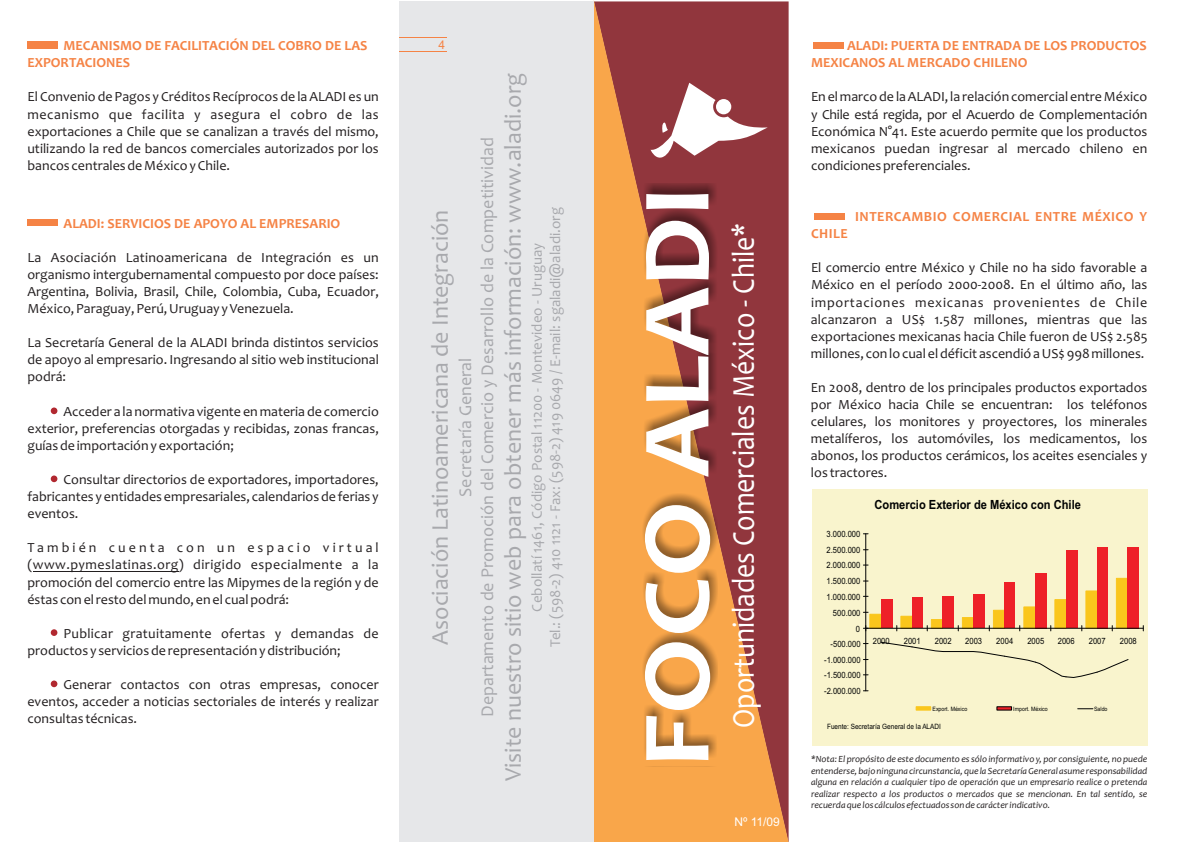
<style>
.page{position:relative;width:1191px;height:842px;background:#fff}
.page>*{position:absolute;margin:0;border:0;box-sizing:border-box;transform-origin:0 0}
.t1{font:700 97.6px "Candara";color:#fff;scale:1.12 1}
.t2{font:31.9px "Candara";color:#fff;scale:.87 1}
.t3{font:24px "Candara";color:#a8a9ad}
.t4{font:18px/22px "Candara";color:#a8a9ad;text-align:center}
.t5{font:15px/18.3px "Candara";color:#a8a9ad;text-align:center}
.t6{font:14px/17.1px "Candara";color:#231f20;text-align:justify}
.t7{font:700 14px/17.1px "Candara";color:#f58345}
.t8{font:700 14px "Candara";letter-spacing:.03em;color:#f58345}
.t9{font:700 12.6px "Arial";color:#010202;scale:.88 1}
.t10{font:12px "Arial";color:#fff}
.t11{font:12px "Arial";color:#f58345}
.t12{font:italic 9.5px/11.6px "Candara";color:#231f20;text-align:justify}
.t13{font:8.6px "Arial";color:#010202;scale:.88 1}
.t14{font:7.3px "Arial";color:#010202;scale:.88 1}
.t15{font:6px "Arial";color:#010202;scale:.88 1}
</style>
<div class="page">
<svg style="left:594px;top:1px;width:194px;height:841px;fill:#91363d"></svg>
<div style="left:399px;top:1px;width:195px;height:841px;background:#e6e7e9"></div>
<hr style="left:33px;top:571px;width:146px;height:1px;background:#231f20">
<div style="left:642px;top:183px;width:75px;height:583px;background:#231f20;opacity:.49"></div>
<svg style="left:650px;top:83px;width:117px;height:82px"></svg>
<hr style="left:813px;top:48px;width:31px;height:1px;background:#f58345">
<hr style="left:813px;top:46px;width:31px;height:1px;background:#f58345">
<hr style="left:813px;top:44px;width:31px;height:1px;background:#f58345">
<hr style="left:813px;top:43px;width:31px;height:1px;background:#f58345">
<hr style="left:814px;top:218px;width:30px;height:1px;background:#f58345">
<hr style="left:814px;top:216px;width:30px;height:2px;background:#f58345">
<hr style="left:814px;top:215px;width:30px;height:1px;background:#f58345">
<hr style="left:814px;top:213px;width:30px;height:1px;background:#f58345">
<hr style="left:399px;top:51px;width:48px;height:1px;background:#f58345">
<hr style="left:399px;top:37px;width:48px;height:1px;background:#f58345">
<hr style="left:28px;top:225px;width:30px;height:1px;background:#f58345">
<hr style="left:28px;top:223px;width:30px;height:1px;background:#f58345">
<hr style="left:28px;top:221px;width:30px;height:1px;background:#f58345">
<hr style="left:28px;top:219px;width:30px;height:2px;background:#f58345">
<div style="left:51px;top:407px;width:6px;height:7px;background:#b12830;border-radius:50%"></div>
<div style="left:51px;top:475px;width:6px;height:7px;background:#b12830;border-radius:50%"></div>
<div style="left:51px;top:629px;width:6px;height:7px;background:#b12830;border-radius:50%"></div>
<div style="left:51px;top:680px;width:6px;height:7px;background:#b12830;border-radius:50%"></div>
<hr style="left:27px;top:47px;width:31px;height:1px;background:#f58345">
<hr style="left:27px;top:45px;width:31px;height:2px;background:#f58345">
<hr style="left:27px;top:44px;width:31px;height:1px;background:#f58345">
<hr style="left:27px;top:42px;width:31px;height:1px;background:#f58345">
<div style="left:812px;top:489px;width:335px;height:257px;background:#f9f4cd"></div>
<div style="left:881px;top:600px;width:11px;height:28px;background:#ee2028"></div>
<div style="left:912px;top:598px;width:10px;height:30px;background:#ee2028"></div>
<div style="left:942px;top:596px;width:11px;height:32px;background:#ee2028"></div>
<div style="left:973px;top:594px;width:11px;height:34px;background:#ee2028"></div>
<div style="left:1004px;top:582px;width:11px;height:46px;background:#ee2028"></div>
<div style="left:1035px;top:573px;width:11px;height:55px;background:#ee2028"></div>
<div style="left:1066px;top:550px;width:11px;height:78px;background:#ee2028"></div>
<div style="left:1097px;top:547px;width:10px;height:81px;background:#ee2028"></div>
<div style="left:1127px;top:547px;width:11px;height:81px;background:#ee2028"></div>
<hr style="left:865px;top:534px;width:1px;height:157px;background:#010202">
<hr style="left:865px;top:628px;width:278px;height:1px;background:#010202">
<svg style="left:863px;top:612px;width:18px;height:19px"></svg>
<svg style="left:896px;top:616px;width:16px;height:15px"></svg>
<svg style="left:927px;top:619px;width:16px;height:12px"></svg>
<svg style="left:958px;top:617px;width:16px;height:14px"></svg>
<svg style="left:989px;top:610px;width:16px;height:21px"></svg>
<svg style="left:1019px;top:606px;width:16px;height:25px"></svg>
<svg style="left:1050px;top:599px;width:16px;height:32px"></svg>
<svg style="left:1081px;top:590px;width:16px;height:41px"></svg>
<svg style="left:1112px;top:578px;width:16px;height:53px"></svg>
<svg style="left:880px;top:642px;width:63px;height:10px"></svg>
<hr style="left:943px;top:651px;width:30px;height:1px;background:#010202">
<svg style="left:973px;top:651px;width:155px;height:27px"></svg>
<svg style="left:915px;top:706px;width:16px;height:5px"></svg>
<svg style="left:996px;top:706px;width:15px;height:4px"></svg>
<svg style="left:1077px;top:708px;width:16px;height:1px"></svg>
<p class="t7" style="left:27px;top:38px;width:341px;text-indent:36px">MECANISMO DE FACILITACIÓN DEL COBRO DE LAS<br>EXPORTACIONES</p>
<p class="t6" style="left:27px;top:90px;width:353px">El Convenio de Pagos y Créditos Recíprocos de la ALADI es un mecanismo que facilita y asegura el cobro de las exportaciones a Chile que se canalizan a través del mismo, utilizando la red de bancos comerciales autorizados por los bancos centrales de México y Chile.</p>
<p class="t7" style="left:63px;top:216px;width:278px">ALADI: SERVICIOS DE APOYO AL EMPRESARIO</p>
<p class="t6" style="left:27px;top:250px;width:353px">La Asociación Latinoamericana de Integración es un organismo intergubernamental compuesto por doce países:<br>Argentina, Bolivia, Brasil, Chile, Colombia, Cuba, Ecuador, México, Paraguay, Perú, Uruguay y Venezuela.</p>
<p class="t6" style="left:27px;top:336px;width:353px">La Secretaría General de la ALADI brinda distintos servicios de apoyo al empresario. Ingresando al sitio web institucional podrá:</p>
<p class="t6" style="left:27px;top:404px;width:353px;text-indent:36px">Acceder a la normativa vigente en materia de comercio exterior, preferencias otorgadas y recibidas, zonas francas, guías de importación y exportación;</p>
<p class="t6" style="left:27px;top:472px;width:353px;text-indent:36px">Consultar directorios de exportadores, importadores, fabricantes y entidades empresariales, calendarios de ferias y eventos.</p>
<p class="t6" style="left:27px;top:541px;width:353px">También cuenta con un espacio virtual (www.pymeslatinas.org) dirigido especialmente a la promoción del comercio entre las Mipymes de la región y de éstas con el resto del mundo, en el cual podrá:</p>
<p class="t6" style="left:27px;top:626px;width:353px;text-indent:36px">Publicar gratuitamente ofertas y demandas de productos y servicios de representación y distribución;</p>
<p class="t6" style="left:27px;top:677px;width:353px;text-indent:36px">Generar contactos con otras empresas, conocer eventos, acceder a noticias sectoriales de interés y realizar consultas técnicas.</p>
<p class="t11" style="left:438px;top:40px;width:8px">4</p>
<h3 class="t3" style="left:503px;top:781px;width:710px;rotate:-90deg">Visite nuestro sitio web para obtener más información: www.aladi.org</h3>
<p class="t4" style="left:456px;top:717px;width:581px;rotate:-90deg">Secretaría General<br>Departamento de Promoción del Comercio y Desarrollo de la Competitividad</p>
<p class="t5" style="left:529px;top:647px;width:441px;rotate:-90deg">Cebollatí 1461, Código Postal 11200 - Montevideo - Uruguay<br>Tel.: (598-2) 410 1121 - Fax: (598-2) 419 0649 / E-mail: sgaladi@aladi.org</p>
<h3 class="t3" style="left:430px;top:645px;width:436px;rotate:-90deg">Asociación Latinoamericana de Integración</h3>
<h1 class="t1" style="left:637px;top:768px;width:521px;rotate:-90deg">FOCO ALADI</h1>
<h2 class="t2" style="left:730px;top:728px;width:582px;rotate:-90deg">Oportunidades Comerciales México - Chile*</h2>
<p class="t10" style="left:734px;top:817px;width:47px">Nº 11/09</p>
<p class="t7" style="left:811px;top:38px;width:337px;text-indent:36px">ALADI: PUERTA DE ENTRADA DE LOS PRODUCTOS<br>MEXICANOS AL MERCADO CHILENO</p>
<p class="t6" style="left:811px;top:90px;width:338px">En el marco de la ALADI, la relación comercial entre México y Chile está regida, por el Acuerdo de Complementación Económica N°41. Este acuerdo permite que los productos mexicanos puedan ingresar al mercado chileno en condiciones preferenciales.</p>
<p class="t7" style="left:811px;top:226px;width:38px">CHILE</p>
<p class="t8" style="left:855px;top:211px;width:293px">INTERCAMBIO COMERCIAL ENTRE MÉXICO Y</p>
<p class="t6" style="left:811px;top:261px;width:338px">El comercio entre México y Chile no ha sido favorable a México en el período 2000-2008. En el último año, las importaciones mexicanas provenientes de Chile alcanzaron a US$ 1.587 millones, mientras que las exportaciones mexicanas hacia Chile fueron de US$ 2.585 millones, con lo cual el déficit ascendió a US$ 998 millones.</p>
<p class="t6" style="left:811px;top:380px;width:338px">En 2008, dentro de los principales productos exportados por México hacia Chile se encuentran: los teléfonos celulares, los monitores y proyectores, los minerales metalíferos, los automóviles, los medicamentos, los abonos, los productos cerámicos, los aceites esenciales y los tractores.</p>
<p class="t13" style="left:826px;top:531px;width:40px">3.000.000</p>
<p class="t13" style="left:826px;top:547px;width:40px">2.500.000</p>
<p class="t13" style="left:826px;top:562px;width:40px">2.000.000</p>
<p class="t13" style="left:826px;top:578px;width:40px">1.500.000</p>
<p class="t13" style="left:826px;top:593px;width:40px">1.000.000</p>
<p class="t13" style="left:833px;top:609px;width:33px">500.000</p>
<p class="t13" style="left:855px;top:625px;width:6px">0</p>
<p class="t13" style="left:830px;top:641px;width:36px">-500.000</p>
<p class="t13" style="left:824px;top:657px;width:43px">-1.000.000</p>
<p class="t13" style="left:824px;top:672px;width:43px">-1.500.000</p>
<p class="t13" style="left:824px;top:688px;width:43px">-2.000.000</p>
<p class="t9" style="left:874px;top:500px;width:236px">Comercio Exterior de México con Chile</p>
<p class="t13" style="left:872px;top:638px;width:21px">2000</p>
<p class="t13" style="left:903px;top:638px;width:21px">2001</p>
<p class="t13" style="left:935px;top:638px;width:21px">2002</p>
<p class="t13" style="left:965px;top:638px;width:21px">2003</p>
<p class="t13" style="left:996px;top:638px;width:21px">2004</p>
<p class="t13" style="left:1027px;top:638px;width:21px">2005</p>
<p class="t13" style="left:1057px;top:638px;width:21px">2006</p>
<p class="t13" style="left:1088px;top:638px;width:21px">2007</p>
<p class="t13" style="left:1119px;top:638px;width:21px">2008</p>
<p class="t15" style="left:932px;top:706px;width:41px">Export. México</p>
<p class="t15" style="left:1013px;top:706px;width:41px">Import. México</p>
<p class="t15" style="left:1094px;top:706px;width:17px">Saldo</p>
<p class="t14" style="left:827px;top:724px;width:131px">Fuente: Secretaría General de la ALADI</p>
<p class="t12" style="left:811px;top:754px;width:338px">*Nota: El propósito de este documento es sólo informativo y, por consiguiente, no puede entenderse, bajo ninguna circunstancia, que la Secretaría General asume responsabilidad alguna en relación a cualquier tipo de operación que un empresario realice o pretenda realizar respecto a los productos o mercados que se mencionan. En tal sentido, se recuerda que los cálculos efectuados son de carácter indicativo.</p>
</div>
